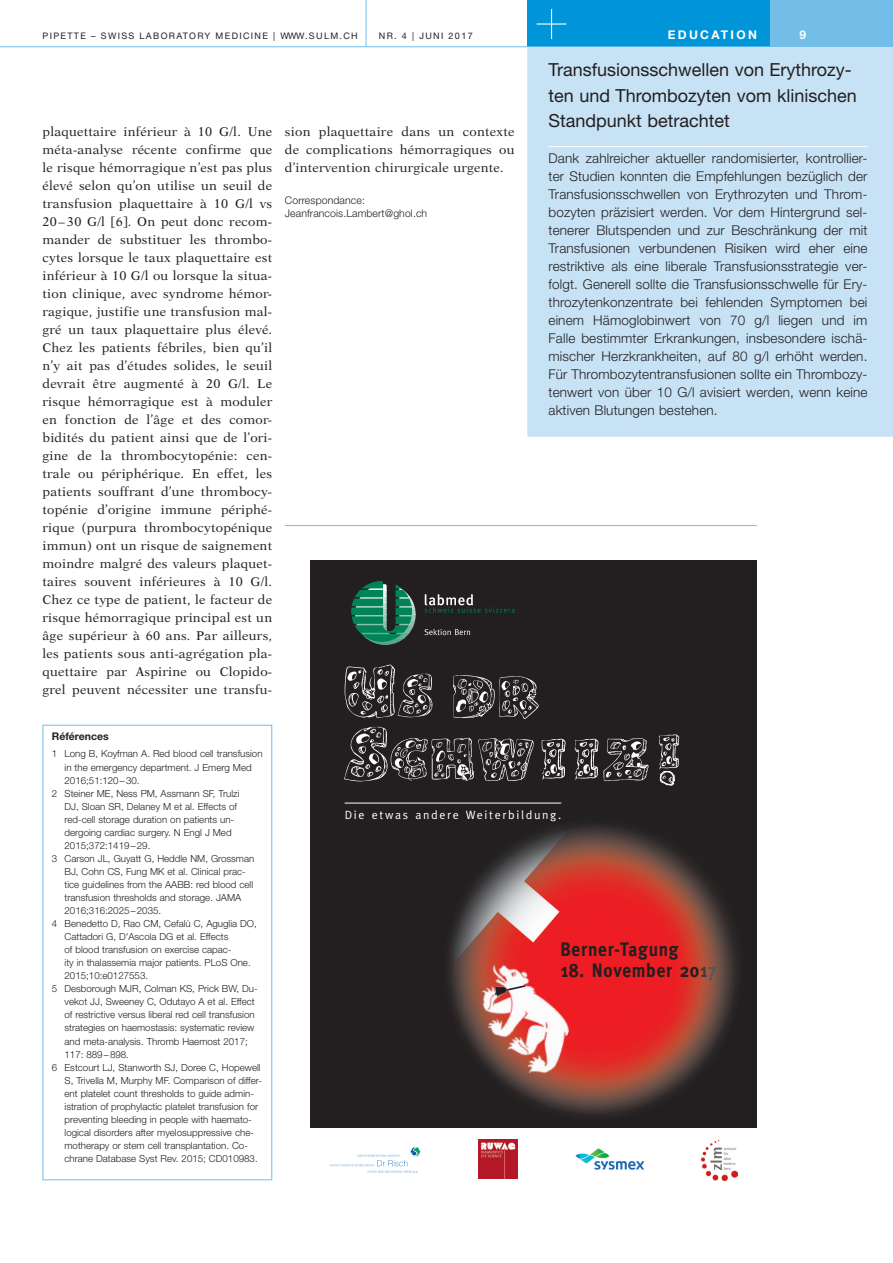
<style>
.page{position:relative;width:893px;height:1263px;background:#fff}
.page>*{position:absolute;margin:0;border:0;box-sizing:border-box;transform-origin:0 0}
.t1{font:700 19.5px "Meta";letter-spacing:.04em;color:#231f20;scale:.9 1}
.t2{font:18px/25.5px "Helvetica Neue";color:#231f20}
.t3{font:300 13.5px/18px "Helvetica Neue";letter-spacing:.01em;color:#231f20;text-align:justify}
.t4{font:12.75px/18px "New Aster";letter-spacing:.02em;color:#231f20;text-align:justify}
.t5{font:12px "Meta";letter-spacing:.14em;color:#fff}
.t6{font:700 12px "Helvetica Neue";letter-spacing:.19em;color:#fff}
.t7{font:300 10.5px/13.5px "Helvetica Neue";letter-spacing:.01em;color:#231f20}
.t8{font:700 10.5px "Helvetica Neue";color:#231f20}
.t9{font:300 9.75px "Helvetica Neue";color:#231f20}
.t10{font:9px "Helvetica Neue";letter-spacing:.15em;color:#231f20}
.s1{color:#3e3e3f}
.s2{color:#57585a}
</style>
<div class="page">
<div style="left:527px;top:0;width:366px;height:47px;background:#73bde9"></div>
<div style="left:527px;top:0;width:243px;height:47px;background:#0095d9"></div>
<hr style="left:0;top:46px;width:893px;height:1px;background:#73bde9">
<hr style="left:366px;top:0;width:1px;height:47px;background:#73bde9">
<hr style="left:537px;top:23px;width:29px;height:2px;background:#fff">
<hr style="left:551px;top:9px;width:1px;height:30px;background:#fff">
<div style="left:527px;top:47px;width:366px;height:390px;background:#c7e2f5"></div>
<div style="left:43px;top:725px;width:229px;height:455px;border:1px solid #73bde9"></div>
<div style="left:310px;top:560px;width:447px;height:568px;background:#231f20"></div>
<img style="left:575px;top:1148px;width:70px;height:22px">
<svg style="left:330px;top:1147px;width:90px;height:26px"></svg>
<svg style="left:425px;top:594px;width:90px;height:19px"></svg>
<svg style="left:372px;top:642px;width:26px;height:3px"></svg>
<svg style="left:412px;top:621px;width:3px;height:6px"></svg>
<div style="left:355px;top:615px;width:61px;height:6px;background:#9cc9b9"></div>
<div style="left:355px;top:608px;width:61px;height:7px;background:#afd3c4"></div>
<svg style="left:412px;top:602px;width:3px;height:6px"></svg>
<svg style="left:351px;top:581px;width:61px;height:61px"></svg>
<svg style="left:424px;top:629px;width:46px;height:6px"></svg>
<img style="left:701px;top:1140px;width:37px;height:40px">
<img style="left:478px;top:1140px;width:40px;height:39px">
<img style="left:449px;top:826px;width:288px;height:289px">
<hr style="left:345px;top:803px;width:216px;height:1px;background:#fff">
<img style="left:465px;top:962px;width:116px;height:118px">
<svg style="left:508px;top:985px;width:17px;height:6px"></svg>
<img style="left:490px;top:982px;width:18px;height:18px">
<svg style="left:344px;top:665px;width:304px;height:116px"></svg>
<svg style="left:659px;top:734px;width:20px;height:52px"></svg>
<hr style="left:285px;top:525px;width:472px;height:1px;background:#73bde9">
<p class="t10" style="left:43px;top:30px;width:317px">PIPETTE – SWISS LABORATORY MEDICINE | WWW.SULM.CH</p>
<p class="t10" style="left:379px;top:30px;width:95px">NR. 4 | JUNI 2017</p>
<p class="t6" style="left:668px;top:27px;width:91px">EDUCATION</p>
<p class="t6" style="left:799px;top:27px;width:8px">9</p>
<h2 class="t2" style="left:549px;top:57px;width:310px">Transfusionsschwellen von Erythrozy&shy;ten und Thrombozyten vom klinischen<br>Standpunkt betrachtet</h2>
<p class="t3" style="left:549px;top:149px;width:320px">Dank zahlreicher aktueller randomisierter, kontrollier&shy;ter Studien konnten die Empfehlungen bezüglich der Transfusionsschwellen von Erythrozyten und Throm&shy;bozyten präzisiert werden. Vor dem Hintergrund sel&shy;tenerer Blutspenden und zur Beschränkung der mit Transfusionen verbundenen Risiken wird eher eine restriktive als eine liberale Transfusionsstrategie ver&shy;folgt. Generell sollte die Transfusionsschwelle für Ery&shy;throzytenkonzentrate bei fehlenden Symptomen bei einem Hämoglobinwert von 70 g/l liegen und im Falle bestimmter Erkrankungen, insbesondere ischä&shy;mischer Herzkrankheiten, auf 80 g/l erhöht werden.<br>Für Thrombozytentransfusionen sollte ein Thrombozy&shy;tenwert von über 10 G/l avisiert werden, wenn keine aktiven Blutungen bestehen.</p>
<p class="t4" style="left:43px;top:123px;width:231px">plaquettaire inférieur à 10 G/l. Une méta-analyse récente confirme que le risque hémorragique n’est pas plus élevé selon qu’on utilise un seuil de transfusion plaquettaire à 10 G/l vs 20– 30 G/l [6]. On peut donc recom&shy;mander de substituer les thrombo&shy;cytes lorsque le taux plaquettaire est inférieur à 10 G/l ou lorsque la situa&shy;tion clinique, avec syndrome hémor&shy;ragique, justifie une transfusion mal&shy;gré un taux plaquettaire plus élevé.<br>Chez les patients fébriles, bien qu’il n’y ait pas d’études solides, le seuil devrait être augmenté à 20 G/l. Le risque hémorragique est à moduler en fonction de l’âge et des comor&shy;bidités du patient ainsi que de l’ori&shy;gine de la thrombocytopénie: cen&shy;trale ou périphérique. En effet, les patients souffrant d’une thrombocy&shy;topénie d’origine immune périphé&shy;rique (purpura thrombocytopénique immun) ont un risque de saignement moindre malgré des valeurs plaquet&shy;taires souvent inférieures à 10 G/l.<br>Chez ce type de patient, le facteur de risque hémorragique principal est un âge supérieur à 60 ans. Par ailleurs, les patients sous anti-agrégation pla&shy;quettaire par Aspirine ou Clopido&shy;grel peuvent nécessiter une transfu-</p>
<p class="t4" style="left:285px;top:123px;width:231px">sion plaquettaire dans un contexte de complications hémorragiques ou d’intervention chirurgicale urgente.</p>
<p class="t7" style="left:285px;top:193px;width:144px">Correspondance:<br>Jeanfrancois.Lambert@ghol.ch</p>
<p class="t8" style="left:52px;top:730px;width:58px">Références</p>
<p class="t9" style="left:52px;top:748px;width:212px">1 Long B, Koyfman A. Red blood cell transfusion</p>
<p class="t9" style="left:65px;top:761px;width:189px">in the emergency department. J Emerg Med</p>
<p class="t9" style="left:65px;top:774px;width:77px">2016;51:120–30.</p>
<p class="t9" style="left:52px;top:787px;width:189px">2 Steiner ME, Ness PM, Assmann SF, Trulzi</p>
<p class="t9" style="left:65px;top:800px;width:174px">DJ, Sloan SR, Delaney M et al. Effects of</p>
<p class="t9" style="left:65px;top:813px;width:171px">red-cell storage duration on patients un-</p>
<p class="t9" style="left:65px;top:826px;width:169px">dergoing cardiac surgery. N Engl J Med</p>
<p class="t9" style="left:65px;top:839px;width:87px">2015;372:1419–29.</p>
<p class="t9" style="left:52px;top:852px;width:204px">3 Carson JL, Guyatt G, Heddle NM, Grossman</p>
<p class="t9" style="left:65px;top:865px;width:183px">BJ, Cohn CS, Fung MK et al. Clinical prac-</p>
<p class="t9" style="left:65px;top:878px;width:190px">tice guidelines from the AABB: red blood cell</p>
<p class="t9" style="left:65px;top:891px;width:178px">transfusion thresholds and storage. JAMA</p>
<p class="t9" style="left:65px;top:905px;width:98px">2016;316:2025–2035.</p>
<p class="t9" style="left:52px;top:918px;width:207px">4 Benedetto D, Rao CM, Cefalù C, Aguglia DO,</p>
<p class="t9" style="left:65px;top:931px;width:165px">Cattadori G, D'Ascola DG et al. Effects</p>
<p class="t9" style="left:65px;top:944px;width:168px">of blood transfusion on exercise capac-</p>
<p class="t9" style="left:65px;top:957px;width:188px">ity in thalassemia major patients. PLoS One.</p>
<p class="t9" style="left:65px;top:970px;width:85px">2015;10:e0127553.</p>
<p class="t9" style="left:52px;top:983px;width:208px">5 Desborough MJR, Colman KS, Prick BW, Du-</p>
<p class="t9" style="left:65px;top:996px;width:192px">vekot JJ, Sweeney C, Odutayo A et al. Effect</p>
<p class="t9" style="left:65px;top:1009px;width:192px">of restrictive versus liberal red cell transfusion</p>
<p class="t9" style="left:65px;top:1022px;width:191px">strategies on haemostasis: systematic review</p>
<p class="t9" style="left:65px;top:1035px;width:185px">and meta-analysis. Thromb Haemost 2017;</p>
<p class="t9" style="left:65px;top:1048px;width:66px">117: 889–898.</p>
<p class="t9" style="left:52px;top:1061px;width:210px">6 Estcourt LJ, Stanworth SJ, Doree C, Hopewell</p>
<p class="t9" style="left:65px;top:1074px;width:199px">S, Trivella M, Murphy MF. Comparison of differ-</p>
<p class="t9" style="left:65px;top:1087px;width:191px">ent platelet count thresholds to guide admin-</p>
<p class="t9" style="left:65px;top:1100px;width:195px">istration of prophylactic platelet transfusion for</p>
<p class="t9" style="left:65px;top:1113px;width:189px">preventing bleeding in people with haemato-</p>
<p class="t9" style="left:65px;top:1126px;width:191px">logical disorders after myelosuppressive che-</p>
<p class="t9" style="left:65px;top:1139px;width:185px">motherapy or stem cell transplantation. Co-</p>
<p class="t9" style="left:65px;top:1152px;width:195px">chrane Database Syst Rev. 2015; CD010983.</p>
<p class="t5" style="left:345px;top:808px;width:218px">Die etwas andere Weiterbildung.</p>
<h1 class="t1" style="left:560px;top:937px;width:133px">Berner-Tagung</h1>
<h1 class="t1" style="left:560px;top:958px;width:175px">18. November 20<span class="s1">1</span><span class="s2">7</span></h1>
</div>
